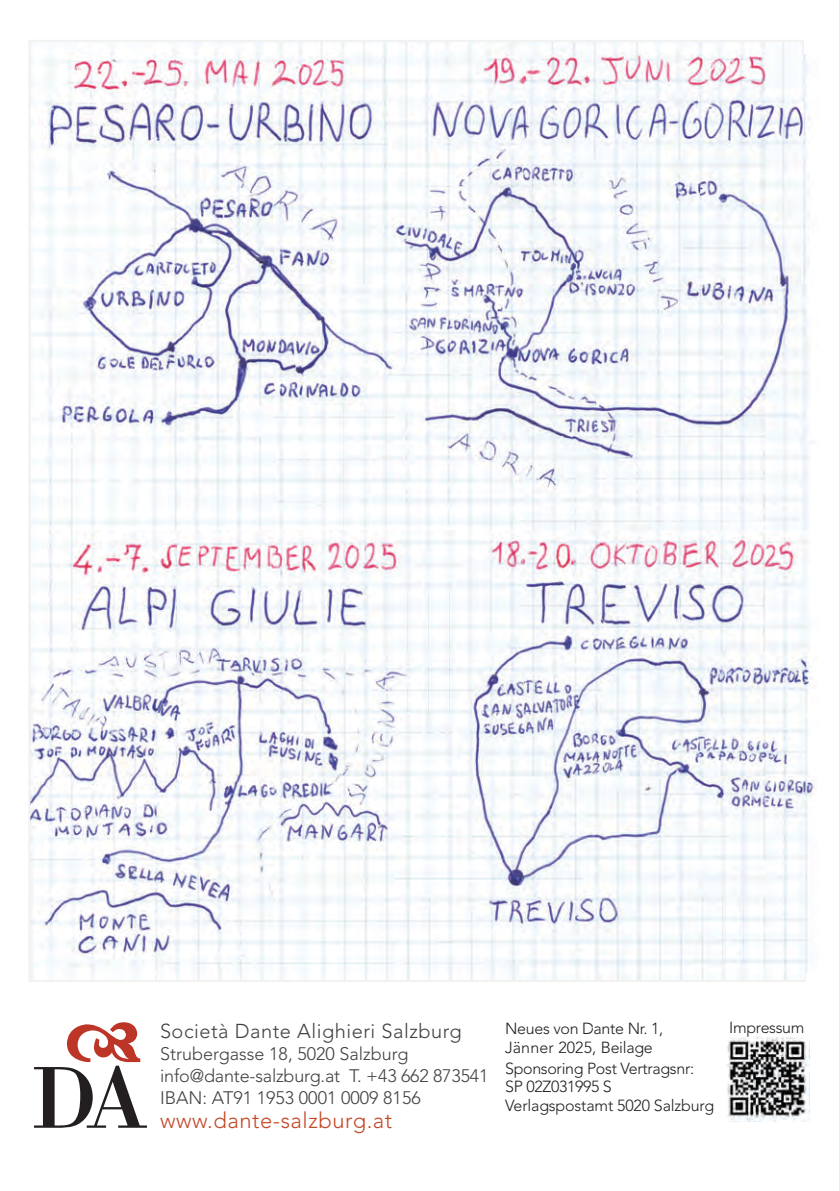
<style>
.page{position:relative;width:840px;height:1191px;background:#fff}
.page>*{position:absolute;margin:0;border:0;box-sizing:border-box;transform-origin:0 0}
.t1{font:300 22px "Avenir LT Std";letter-spacing:.025em;color:#c64727}
.t2{font:300 20px "Avenir LT Std";letter-spacing:.025em;color:#414142}
.t3{font:300 18px/22px "Avenir LT Std";color:#414142}
.t4{font:300 16px/18.4px "Avenir LT Std";letter-spacing:-.02em;color:#231f20}
</style>
<div class="page">
<svg style="left:34px;top:1022px;width:113px;height:105px"></svg>
<img style="left:726px;top:1036px;width:82px;height:85px">
<img style="left:31px;top:43px;width:787px;height:936px">
<div style="left:804px;top:31px;width:23px;height:23px;background:#fff"></div>
<div style="left:805px;top:972px;width:23px;height:23px;background:#fff"></div>
<p class="t2" style="left:160px;top:1019px;width:303px">Società Dante Alighieri Salzburg</p>
<p class="t3" style="left:160px;top:1042px;width:329px">Strubergasse 18, 5020 Salzburg info@dante-salzburg.at T. +43 662 873541<br>IBAN: AT91 1953 0001 0009 8156</p>
<h1 class="t1" style="left:160px;top:1107px;width:233px">www.dante-salzburg.at</h1>
<p class="t4" style="left:505px;top:1019px;width:159px">Neues von Dante Nr. 1,<br>Jänner 2025, Beilage</p>
<p class="t4" style="left:505px;top:1059px;width:210px">Sponsoring Post Vertragsnr:<br>SP 02Z031995 S<br>Verlagspostamt 5020 Salzburg</p>
<p class="t4" style="left:729px;top:1018px;width:77px">Impressum</p>
</div>
